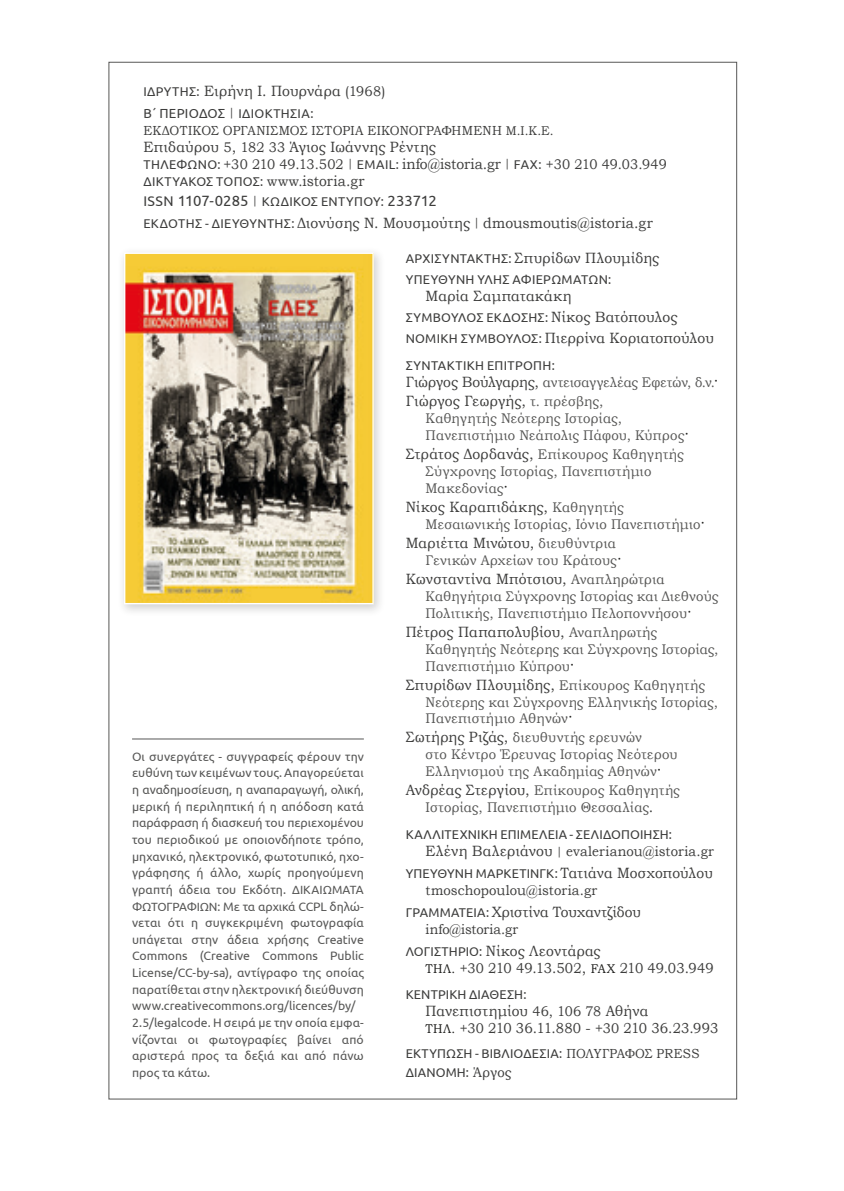
<style>
.page{position:relative;width:844px;height:1191px;background:#fff}
.page>*{position:absolute;margin:0;border:0;box-sizing:border-box;transform-origin:0 0}
.t1{font:14.88px "Bookman Old Style";letter-spacing:.015em;color:#3d3d3c;scale:.94 1}
.t2{font:14.88px "Bookman Old Style";letter-spacing:.015em;color:#3d3d3c;scale:.93 1}
.t3{font:14.88px "Ubuntu";letter-spacing:-.005em;color:#3d3d3c}
.t4{font:14.35px "Bookman Old Style";letter-spacing:-.005em;color:#3d3d3c;scale:.93 1}
.t5{font:14px/17px "Bookman Old Style";letter-spacing:.02em;color:#575756;scale:.94 1}
.t6{font:14px "Bookman Old Style";letter-spacing:.005em;color:#3d3d3c;scale:.94 1}
.t7{font:14px "Bookman Old Style";letter-spacing:.02em;color:#575756;scale:.93 1}
.t8{font:14px "Bookman Old Style";letter-spacing:.005em;color:#3d3d3c;scale:.93 1}
.t9{font:13.12px "Bookman Old Style";letter-spacing:.015em;color:#3d3d3c;scale:.94 1}
.t10{font:12.6px/19.4px "Ubuntu";letter-spacing:.02em;color:#3d3d3c}
.t11{font:12.25px/16.6px "Ubuntu";color:#575756}
.s1{font-family:"Ubuntu";font-size:12.6px}
.s2{font-size:14px}
.s3{font-size:13.12px}
.s4{font-family:"Bookman Old Style";font-size:11.38px}
.s5{font-size:12.6px}
.s6{font-size:11.38px}
.s7{font-size:14.88px}
.s8{font-family:"Bookman Old Style";font-size:14px}
.s9{font-family:"Bookman Old Style";font-size:14.88px}
.s10{font-size:14.88px;color:#3d3d3c}
.s11{font-size:14.88px;color:#1d1d1b}
.s12{font-size:14px;color:#575756}
.s13{font-size:12.6px;color:#1d1d1b}
.s14{font-family:"Bookman Old Style";font-size:13.12px}
.s15{font-size:11.9px}
</style>
<div class="page">
<div style="left:117px;top:246px;width:268px;height:370px;background:#1d1d1b;opacity:.2"></div>
<img style="left:126px;top:254px;width:246px;height:348px">
<div style="left:124px;top:252px;width:250px;height:352px;border:1px solid #fff"></div>
<hr style="left:132px;top:738px;width:232px;height:1px;background:#575756">
<p class="t1" style="left:143px;top:81px;width:259px"><span class="s1">ΙΔΡΥΤΗΣ:</span> Ειρήνη Ι. Πουρνάρα <span class="s2">(1968)</span></p>
<p class="t10" style="left:143px;top:104px;width:171px"><span class="s3">Β΄ ΠΕΡΙΟΔΟΣ</span> <span class="s4">|</span> ΙΔΙΟΚΤΗΣΙΑ:</p>
<p class="t9" style="left:143px;top:122px;width:438px">ΕΚΔΟΤΙΚΟΣ ΟΡΓΑΝΙΣΜΟΣ ΙΣΤΟΡΙΑ ΕΙΚΟΝΟΓΡΑΦΗΜΕΝΗ <span class="s5">Μ.Ι.Κ.Ε.</span></p>
<p class="t1" style="left:143px;top:137px;width:312px">Επιδαύρου <span class="s2">5</span>, <span class="s2">182 33</span> Άγιος Ιωάννης Ρέντης</p>
<p class="t6" style="left:143px;top:155px;width:558px"><span class="s1">ΤΗΛΕΦΩΝΟ:</span> +30 210 49.13.502 <span class="s6">|</span> <span class="s1">EMAIL:</span> <span class="s7">info@istoria.gr</span> <span class="s6">|</span> <span class="s1">FAX:</span> +30 210 49.03.949</p>
<p class="t10" style="left:143px;top:171px;width:222px">ΔΙΚΤΥΑΚΟΣ ΤΟΠΟΣ: <span class="s8">www.</span><span class="s9">istoria.gr</span></p>
<p class="t3" style="left:143px;top:191px;width:295px"><span class="s2">ISSN</span> 1107-0285 <span class="s4">|</span> <span class="s5">ΚΩΔΙΚΟΣ ΕΝΤΥΠΟΥ:</span> 233712</p>
<p class="t1" style="left:143px;top:213px;width:543px"><span class="s1">ΕΚΔΟΤΗΣ - ΔΙΕΥΘΥΝΤΗΣ:</span> Διονύσης Ν. Μουσμούτης <span class="s6">|</span> dmousmoutis@istoria.gr</p>
<p class="t1" style="left:405px;top:248px;width:271px"><span class="s1">ΑΡΧΙΣΥΝΤΑΚΤΗΣ:</span> Σπυρίδων Πλουμίδης</p>
<p class="t10" style="left:405px;top:269px;width:207px">ΥΠΕΥΘΥΝΗ ΥΛΗΣ ΑΦΙΕΡΩΜΑΤΩΝ:</p>
<p class="t1" style="left:425px;top:286px;width:157px">Μαρία Σαμπατακάκη</p>
<p class="t10" style="left:405px;top:307px;width:273px">ΣΥΜΒΟΥΛΟΣ ΕΚΔΟΣΗΣ: <span class="s9">Νίκος Βατόπουλος</span></p>
<p class="t1" style="left:405px;top:328px;width:329px"><span class="s1">ΝΟΜΙΚΗ ΣΥΜΒΟΥΛΟΣ:</span> Πιερρίνα Κοριατοπούλου</p>
<p class="t10" style="left:405px;top:355px;width:150px">ΣΥΝΤΑΚΤΙΚΗ ΕΠΙΤΡΟΠΗ:</p>
<p class="t7" style="left:405px;top:373px;width:338px"><span class="s10">Γιώργος Βούλγαρης,</span> αντεισαγγελέας Εφετών, δ.ν.<span class="s11">·</span></p>
<p class="t1" style="left:405px;top:391px;width:211px">Γιώργος Γεωργής, <span class="s12">τ. πρέσβης,</span></p>
<p class="t5" style="left:425px;top:410px;width:282px">Καθηγητής Νεότερης Ιστορίας,<br>Πανεπιστήμιο Νεάπολις Πάφου, Κύπρος<span class="s11">·</span></p>
<p class="t5" style="left:425px;top:445px;width:276px;text-indent:-20px"><span class="s10">Στράτος Δορδανάς,</span> Επίκουρος Καθηγητής<br>Σύγχρονης Ιστορίας, Πανεπιστήμιο<br>Μακεδονίας<span class="s11">·</span></p>
<p class="t1" style="left:405px;top:497px;width:233px">Νίκος Καραπιδάκης, <span class="s12">Καθηγητής</span></p>
<p class="t5" style="left:425px;top:515px;width:299px">Μεσαιωνικής Ιστορίας, Ιόνιο Πανεπιστήμιο<span class="s11">·</span></p>
<p class="t1" style="left:405px;top:533px;width:225px">Μαριέττα Μινώτου, <span class="s12">διευθύντρια</span></p>
<p class="t5" style="left:425px;top:551px;width:210px">Γενικών Αρχείων του Κράτους<span class="s11">·</span></p>
<p class="t1" style="left:405px;top:569px;width:277px">Κωνσταντίνα Μπότσιου, <span class="s12">Αναπληρώτρια</span></p>
<p class="t5" style="left:425px;top:587px;width:313px">Καθηγήτρια Σύγχρονης Ιστορίας και Διεθνούς<br>Πολιτικής, Πανεπιστήμιο Πελοποννήσου<span class="s11">·</span></p>
<p class="t1" style="left:405px;top:622px;width:269px">Πέτρος Παπαπολυβίου, <span class="s12">Αναπληρωτής</span></p>
<p class="t5" style="left:425px;top:640px;width:313px">Καθηγητής Νεότερης και Σύγχρονης Ιστορίας,<br>Πανεπιστήμιο Κύπρου<span class="s11">·</span></p>
<p class="t1" style="left:405px;top:675px;width:320px">Σπυρίδων Πλουμίδης, <span class="s12">Επίκουρος Καθηγητής</span></p>
<p class="t5" style="left:425px;top:693px;width:312px">Νεότερης και Σύγχρονης Ελληνικής Ιστορίας,<br>Πανεπιστήμιο Αθηνών<span class="s11">·</span></p>
<p class="t5" style="left:425px;top:729px;width:269px;text-indent:-20px"><span class="s10">Σωτήρης Ριζάς,</span> διευθυντής ερευνών<br>στο Κέντρο Έρευνας Ιστορίας Νεότερου<br>Ελληνισμού της Ακαδημίας Αθηνών<span class="s11">·</span></p>
<p class="t5" style="left:405px;top:782px;width:293px;text-align:center"><span class="s10">Ανδρέας Στεργίου,</span> Επίκουρος Καθηγητής<br>Ιστορίας, Πανεπιστήμιο Θεσσαλίας<span class="s10">.</span></p>
<p class="t10" style="left:405px;top:824px;width:268px">ΚΑΛΛΙΤΕΧΝΙΚΗ ΕΠΙΜΕΛΕΙΑ - ΣΕΛΙΔΟΠΟΙΗΣΗ:</p>
<p class="t6" style="left:425px;top:842px;width:308px"><span class="s7">Ελένη Βαλεριάνου</span> <span class="s6">|</span> evalerianou@istoria.gr</p>
<p class="t10" style="left:405px;top:863px;width:308px">ΥΠΕΥΘΥΝΗ ΜΑΡΚΕΤΙΝΓΚ: <span class="s9">Τατιάνα Μοσχοπούλου</span></p>
<p class="t6" style="left:425px;top:881px;width:184px">tmoschopoulou@istoria.gr</p>
<p class="t2" style="left:405px;top:902px;width:254px"><span class="s1">ΓΡΑΜΜΑΤΕΙΑ:</span> Xριστίνα Τουχαντζίδου</p>
<p class="t8" style="left:425px;top:920px;width:101px">info@istoria.gr</p>
<p class="t2" style="left:405px;top:941px;width:211px"><span class="s1">ΛΟΓΙΣΤΗΡΙΟ:</span> Νίκος Λεοντάρας</p>
<p class="t4" style="left:425px;top:958px;width:311px"><span class="s13">ΤΗΛ.</span> <span class="s2">+30</span> 210 49.13.502<span class="s7">,</span> <span class="s13">FAX</span> 210 49.03.949</p>
<p class="t10" style="left:405px;top:984px;width:122px">ΚΕΝΤΡΙΚΗ ΔΙΑΘΕΣΗ:</p>
<p class="t2" style="left:425px;top:1001px;width:241px">Πανεπιστημίου <span class="s2">46, 106 78</span> Αθήνα</p>
<p class="t4" style="left:425px;top:1019px;width:316px"><span class="s13">ΤΗΛ.</span> <span class="s2">+30</span> 210 36.11.880 - <span class="s2">+30</span> 210 36.23.993</p>
<p class="t10" style="left:405px;top:1043px;width:295px">ΕΚΤΥΠΩΣΗ - ΒΙΒΛΙΟΔΕΣΙΑ: <span class="s14">ΠΟΛΥΓΡΑΦΟΣ PRESS<br></span>ΔΙΑΝΟΜΗ: <span class="s8">Άργος</span></p>
<p class="t11" style="left:132px;top:747px;width:233px">Οι συνεργάτες - συγγραφείς φέρουν την ευθύνη των κειμένων τους. Απαγορεύεται η αναδημοσίευση, η αναπαραγωγή, ολική, μερική ή περιληπτική ή η απόδοση κατά παράφραση ή διασκευή του περιεχομένου του περιοδικού με οποιονδήποτε τρόπο, μηχανικό, ηλεκτρονικό, φωτοτυπικό, ηχο&shy;γράφησης ή άλλο, χωρίς προηγούμενη γραπτή άδεια του Εκδότη. <span class="s15">ΔΙΚΑΙΩΜΑΤΑ ΦΩΤΟΓΡΑΦΙΩΝ:</span> Με τα αρχικά CCPL δηλώ&shy;νεται ότι η συγκεκριμένη φωτογραφία υπάγεται στην άδεια χρήσης Creative Commons (Creative Commons Public License/CC-by-sa), αντίγραφο της οποίας παρατίθεται στην ηλεκτρονική διεύθυνση www.creativecommons.org/licences/by/ 2.5/legalcode. Η σειρά με την οποία εμφα&shy;νίζονται οι φωτογραφίες βαίνει από αριστερά προς τα δεξιά και από πάνω προς τα κάτω.</p>
</div>
